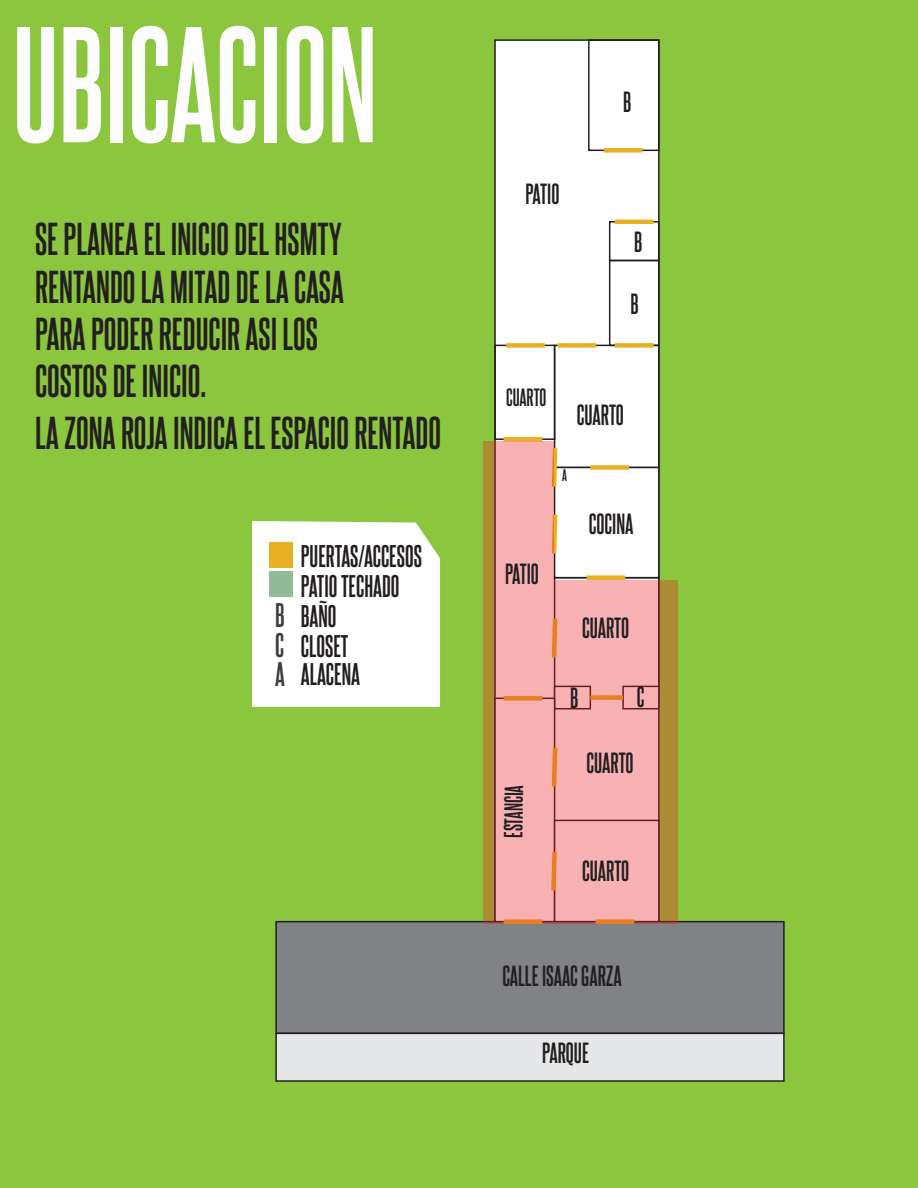
<style>
.page{position:relative;width:918px;height:1188px;background:#8bc63e}
.page>*{position:absolute;margin:0;border:0;box-sizing:border-box;transform-origin:0 0}
.t1{font:700 139.95px "Steelfish Rg";color:#fdfdfd}
.t2{font:700 39.15px/47.1px "Steelfish Rg";color:#231f20}
.t3{font:700 29.1px/29.5px "Steelfish Rg";color:#3e3e3f;text-align:justify}
.t4{font:700 26.7px/29.5px "Steelfish Rg";color:#231f20}
.t5{font:700 24.9px "Steelfish Rg";color:#231f20}
.t6{font:700 22.35px "Steelfish Rg";color:#231f20}
.t7{font:700 21.3px "Steelfish Rg";color:#231f20}
.t8{font:700 14.4px "Steelfish Rg";color:#231f20}
</style>
<div class="page">
<div style="left:494px;top:39px;width:166px;height:883px;background:#fff;border:2px solid #231f20"></div>
<div style="left:588px;top:39px;width:72px;height:112px;border:2px solid #231f20"></div>
<div style="left:609px;top:221px;width:51px;height:40px;border:2px solid #231f20"></div>
<div style="left:609px;top:260px;width:51px;height:86px;border:2px solid #231f20"></div>
<div style="left:494px;top:345px;width:61px;height:95px;border:2px solid #231f20"></div>
<div style="left:554px;top:345px;width:106px;height:123px;border:2px solid #231f20"></div>
<div style="left:554px;top:467px;width:106px;height:111px;background:#fff;border:2px solid #231f20"></div>
<div style="left:275px;top:921px;width:510px;height:113px;background:#808285;border:2px solid #231f20"></div>
<div style="left:275px;top:1033px;width:510px;height:49px;background:#e6e7e9;border:2px solid #231f20"></div>
<div style="left:604px;top:148px;width:38px;height:5px;background:#e7b123"></div>
<hr style="left:615px;top:220px;width:39px;height:4px;background:#e7b123">
<div style="left:506px;top:343px;width:39px;height:5px;background:#e7b123"></div>
<div style="left:558px;top:343px;width:38px;height:5px;background:#e7b123"></div>
<div style="left:615px;top:343px;width:39px;height:5px;background:#e7b123"></div>
<hr style="left:504px;top:437px;width:38px;height:4px;background:#e7b123">
<div style="left:590px;top:465px;width:39px;height:5px;background:#e7b123"></div>
<div style="left:587px;top:575px;width:38px;height:5px;background:#e7b123"></div>
<svg style="left:554px;top:510px;width:4px;height:48px"></svg>
<svg style="left:554px;top:444px;width:6px;height:47px"></svg>
<svg style="left:483px;top:580px;width:195px;height:344px;background:#e8a699"></svg>
<svg style="left:483px;top:441px;width:71px;height:139px;background:#e9a89a"></svg>
<div style="left:252px;top:521px;width:188px;height:186px;background:#fff"></div>
<div style="left:269px;top:542px;width:24px;height:25px;background:#e7b123"></div>
<div style="left:269px;top:572px;width:24px;height:25px;background:#90bb96"></div>
<h1 class="t1" style="left:13px;top:-1px;width:366px">UBICACION</h1>
<p class="t2" style="left:35px;top:215px;width:310px">SE PLANEA EL INICIO DEL HSMTY<br>RENTANDO LA MITAD DE LA CASA<br>PARA PODER REDUCIR ASI LOS<br>COSTOS DE INICIO.</p>
<p class="t2" style="left:35px;top:408px;width:408px">LA ZONA ROJA INDICA EL ESPACIO RENTADO</p>
<p class="t3" style="left:275px;top:599px;width:11px">B C A</p>
<p class="t4" style="left:301px;top:541px;width:123px">PUERTAS/ACCESOS<br>PATIO TECHADO<br>BAÑO<br>CLOSET<br>ALACENA</p>
<p class="t5" style="left:525px;top:179px;width:35px">PATIO</p>
<p class="t5" style="left:623px;top:87px;width:10px">B</p>
<p class="t5" style="left:634px;top:227px;width:10px">B</p>
<p class="t5" style="left:631px;top:288px;width:10px">B</p>
<p class="t7" style="left:506px;top:385px;width:42px">CUARTO</p>
<p class="t5" style="left:577px;top:400px;width:49px">CUARTO</p>
<p class="t5" style="left:505px;top:559px;width:35px">PATIO</p>
<p class="t8" style="left:562px;top:466px;width:6px">A</p>
<p class="t5" style="left:589px;top:509px;width:46px">COCINA</p>
<p class="t5" style="left:582px;top:613px;width:49px">CUARTO</p>
<p class="t5" style="left:570px;top:683px;width:10px">B</p>
<p class="t5" style="left:637px;top:681px;width:9px">C</p>
<p class="t6" style="left:500px;top:837px;width:54px;rotate:-89deg">ESTANCIA</p>
<p class="t5" style="left:587px;top:748px;width:49px">CUARTO</p>
<p class="t5" style="left:582px;top:856px;width:49px">CUARTO</p>
<p class="t5" style="left:502px;top:961px;width:121px">CALLE ISAAC GARZA</p>
<p class="t5" style="left:542px;top:1037px;width:48px">PARQUE</p>
</div>
